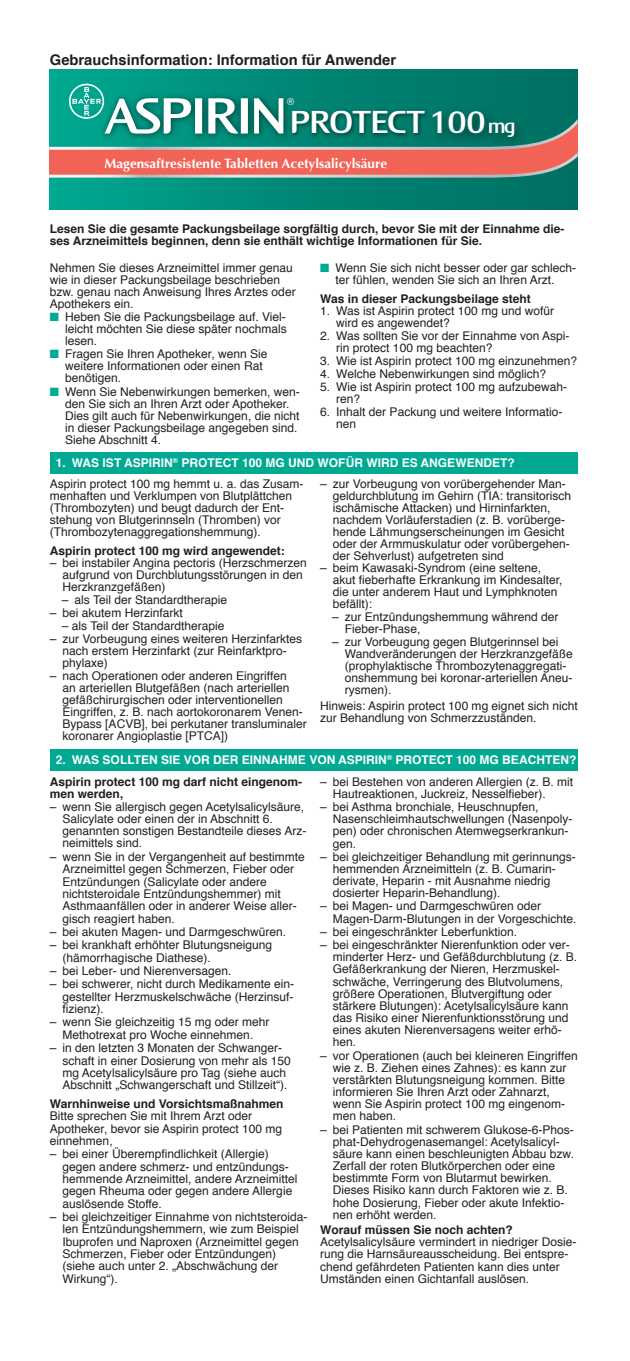
<style>
.page{position:relative;width:630px;height:1361px;background:#fff}
.page>*{position:absolute;margin:0;border:0;box-sizing:border-box;transform-origin:0 0}
.t1{font:33.15px "Aspirin Suffix";letter-spacing:-.045em;color:#fff;scale:.95 1}
.t2{font:700 14.7px "Helvetica";color:#231f20}
.t3{font:700 13.5px "Optima";color:#fff}
.t4{font:12px/12px "Helvetica";color:#231f20}
.t5{font:700 12px/12px "Helvetica";color:#231f20}
.t6{font:700 12px/20.7px "Helvetica";color:#fff}
.t7{font:9.45px "Helvetica";color:#fff}
.s1{font-size:32.25px}
.s2{font-size:20.7px}
.s3{color:#00a991}
.s4{font-weight:400;color:#231f20}
.s5{color:#231f20}
.s6{font-weight:700}
</style>
<div class="page">
<div style="left:50px;top:452px;width:527px;height:21px;background:#00a991"></div>
<div style="left:50px;top:749px;width:527px;height:21px;background:#00a991"></div>
<svg style="left:49px;top:178px;width:317px;height:32px;background:#00927e"></svg>
<img style="left:53px;top:178px;width:284px;height:10px">
<svg style="left:49px;top:69px;width:317px;height:106px;background:#578e7f"></svg>
<img style="left:366px;top:69px;width:211px;height:141px">
<p class="t2" style="left:50px;top:48px;width:347px">Gebrauchsinformation: Information für Anwender</p>
<p class="t7" style="left:287px;top:95px;width:8px">®</p>
<p class="t1" style="left:289px;top:104px;width:240px">PROTECT <span class="s1">100</span> <span class="s2">mg</span></p>
<p class="t3" style="left:104px;top:155px;width:284px">Magensaftresistente Tabletten Acetylsalicylsäure</p>
<p class="t5" style="left:50px;top:223px;width:516px">Lesen Sie die gesamte Packungsbeilage sorgfältig durch, bevor Sie mit der Einnahme die&shy;ses Arzneimittels beginnen, denn sie enthält wichtige Informationen für Sie.</p>
<p class="t4" style="left:50px;top:262px;width:247px">Nehmen Sie dieses Arzneimittel immer genau wie in dieser Packungsbeilage beschrieben bzw. genau nach Anweisung Ihres Arztes oder Apothekers ein.</p>
<p class="t4" style="left:65px;top:311px;width:223px;text-align:justify;text-indent:-15px"><span class="s3">■</span> Heben Sie die Packungsbeilage auf. Viel&shy;leicht möchten Sie diese später nochmals lesen.</p>
<p class="t4" style="left:65px;top:349px;width:204px;text-indent:-15px"><span class="s3">■</span> Fragen Sie Ihren Apotheker, wenn Sie weitere Informationen oder einen Rat benötigen.</p>
<p class="t4" style="left:65px;top:386px;width:236px;text-indent:-15px"><span class="s3">■</span> Wenn Sie Nebenwirkungen bemerken, wen&shy;den Sie sich an Ihren Arzt oder Apotheker.<br>Dies gilt auch für Nebenwirkungen, die nicht in dieser Packungsbeilage angegeben sind.<br>Siehe Abschnitt 4.</p>
<p class="t4" style="left:320px;top:263px;width:257px;text-align:center"><span class="s3">■</span> Wenn Sie sich nicht besser oder gar schlech&shy;ter fühlen, wenden Sie sich an Ihren Arzt.</p>
<p class="t5" style="left:320px;top:293px;width:212px">Was in dieser Packungsbeilage steht</p>
<p class="t4" style="left:336px;top:305px;width:219px;text-indent:-16px">1. Was ist Aspirin protect 100 mg und wofür wird es angewendet?</p>
<p class="t4" style="left:336px;top:330px;width:235px;text-indent:-16px">2. Was sollten Sie vor der Einnahme von Aspi&shy;rin protect 100 mg beachten?</p>
<p class="t4" style="left:320px;top:355px;width:258px">3. Wie ist Aspirin protect 100 mg einzunehmen?</p>
<p class="t4" style="left:320px;top:368px;width:227px">4. Welche Nebenwirkungen sind möglich?</p>
<p class="t4" style="left:336px;top:381px;width:232px;text-indent:-16px">5. Wie ist Aspirin protect 100 mg aufzubewah&shy;ren?</p>
<p class="t4" style="left:336px;top:406px;width:228px;text-indent:-16px">6. Inhalt der Packung und weitere Informatio&shy;nen</p>
<p class="t6" style="left:50px;top:453px;width:466px;text-indent:6px">1. WAS IST ASPIRIN<sup>®</sup> PROTECT 100 MG UND WOFÜR WIRD ES ANGEWENDET?<br><span class="s4">Aspirin protect 100 mg hemmt u. a. das Zusam-</span></p>
<p class="t4" style="left:50px;top:490px;width:244px">menhaften und Verklumpen von Blutplättchen (Thrombozyten) und beugt dadurch der Ent&shy;stehung von Blutgerinnseln (Thromben) vor (Thrombozytenaggregationshemmung).</p>
<p class="t5" style="left:50px;top:544px;width:236px">Aspirin protect 100 mg wird angewendet:</p>
<p class="t4" style="left:63px;top:557px;width:246px;text-indent:-13px">– bei instabiler Angina pectoris (Herzschmerzen aufgrund von Durchblutungsstörungen in den<br>Herzkranzgefäßen)</p>
<p class="t4" style="left:62px;top:594px;width:167px">– als Teil der Standardtherapie</p>
<p class="t4" style="left:50px;top:607px;width:134px">– bei akutem Herzinfarkt</p>
<p class="t4" style="left:62px;top:620px;width:164px">– als Teil der Standardtherapie</p>
<p class="t4" style="left:63px;top:633px;width:241px;text-indent:-13px">– zur Vorbeugung eines weiteren Herzinfarktes nach erstem Herzinfarkt (zur Reinfarktpro&shy;phylaxe)</p>
<p class="t4" style="left:63px;top:670px;width:246px;text-indent:-13px">– nach Operationen oder anderen Eingriffen<br>an arteriellen Blutgefäßen (nach arteriellen gefäßchirurgischen oder interventionellen Eingriffen, z. B. nach aortokoronarem Venen-Bypass [ACVB], bei perkutaner transluminaler koronarer Angioplastie [PTCA])</p>
<p class="t4" style="left:333px;top:478px;width:240px;text-indent:-13px">– zur Vorbeugung von vorübergehender Man&shy;geldurchblutung im Gehirn (TIA: transitorisch ischämische Attacken) und Hirninfarkten, nachdem Vorläuferstadien (z. B. vorüberge&shy;hende Lähmungserscheinungen im Gesicht oder der Armmuskulatur oder vorübergehen&shy;der Sehverlust) aufgetreten sind</p>
<p class="t4" style="left:333px;top:562px;width:231px;text-indent:-13px">– beim Kawasaki-Syndrom (eine seltene, akut fieberhafte Erkrankung im Kindesalter, die unter anderem Haut und Lymphknoten befällt):</p>
<p class="t4" style="left:345px;top:611px;width:215px;text-indent:-13px">– zur Entzündungshemmung während der<br>Fieber-Phase,</p>
<p class="t4" style="left:345px;top:636px;width:229px;text-indent:-13px">– zur Vorbeugung gegen Blutgerinnsel bei Wandveränderungen der Herzkranzgefäße (prophylaktische Thrombozytenaggregati&shy;onshemmung bei koronar-arteriellen Aneu&shy;rysmen).</p>
<p class="t4" style="left:320px;top:700px;width:259px">Hinweis: Aspirin protect 100 mg eignet sich nicht zur Behandlung von Schmerzzuständen.</p>
<p class="t6" style="left:50px;top:749px;width:527px;line-height:21.5px;text-indent:6px">2. WAS SOLLTEN SIE VOR DER EINNAHME VON ASPIRIN<sup>®</sup> PROTECT 100 MG BEACHTEN?<br><span class="s5">Aspirin protect 100 mg darf nicht eingenom-</span></p>
<p class="t5" style="left:50px;top:788px;width:75px">men werden,</p>
<p class="t4" style="left:63px;top:800px;width:245px;text-indent:-13px">– wenn Sie allergisch gegen Acetylsalicylsäure, Salicylate oder einen der in Abschnitt 6. genannten sonstigen Bestandteile dieses Arz&shy;neimittels sind.</p>
<p class="t4" style="left:63px;top:851px;width:244px;text-indent:-13px">– wenn Sie in der Vergangenheit auf bestimmte Arzneimittel gegen Schmerzen, Fieber oder Entzündungen (Salicylate oder andere nichtsteroidale Entzündungshemmer) mit Asthmaanfällen oder in anderer Weise aller&shy;gisch reagiert haben.</p>
<p class="t4" style="left:50px;top:926px;width:238px">– bei akuten Magen- und Darmgeschwüren.</p>
<p class="t4" style="left:63px;top:939px;width:211px;text-indent:-13px">– bei krankhaft erhöhter Blutungsneigung (hämorrhagische Diathese).</p>
<p class="t4" style="left:50px;top:965px;width:183px">– bei Leber- und Nierenversagen.</p>
<p class="t4" style="left:63px;top:978px;width:233px;text-align:justify;text-indent:-13px">– bei schwerer, nicht durch Medikamente ein&shy;gestellter Herzmuskelschwäche (Herzinsuf&shy;fizienz).</p>
<p class="t4" style="left:50px;top:1016px;width:221px;text-align:center">– wenn Sie gleichzeitig 15 mg oder mehr<br>Methotrexat pro Woche einnehmen.</p>
<p class="t4" style="left:63px;top:1042px;width:230px;text-indent:-13px">– in den letzten 3 Monaten der Schwanger&shy;schaft in einer Dosierung von mehr als 150 mg Acetylsalicylsäure pro Tag (siehe auch Abschnitt „Schwangerschaft und Stillzeit“).</p>
<p class="t4" style="left:50px;top:1098px;width:235px"><span class="s6">Warnhinweise und Vorsichtsmaßnahmen </span>Bitte sprechen Sie mit Ihrem Arzt oder Apotheker, bevor sie Aspirin protect 100 mg einnehmen,</p>
<p class="t4" style="left:63px;top:1148px;width:236px;text-indent:-13px">– bei einer Überempfindlichkeit (Allergie) gegen andere schmerz- und entzündungs&shy;hemmende Arzneimittel, andere Arzneimittel gegen Rheuma oder gegen andere Allergie auslösende Stoffe.</p>
<p class="t4" style="left:63px;top:1211px;width:246px;text-indent:-13px">– bei gleichzeitiger Einnahme von nichtsteroida&shy;len Entzündungshemmern, wie zum Beispiel Ibuprofen und Naproxen (Arzneimittel gegen Schmerzen, Fieber oder Entzündungen) (siehe auch unter 2. „Abschwächung der Wirkung“).</p>
<p class="t4" style="left:333px;top:776px;width:242px;text-indent:-13px">– bei Bestehen von anderen Allergien (z. B. mit<br>Hautreaktionen, Juckreiz, Nesselfieber).</p>
<p class="t4" style="left:333px;top:801px;width:241px;text-indent:-13px">– bei Asthma bronchiale, Heuschnupfen, Nasenschleimhautschwellungen (Nasenpoly&shy;pen) oder chronischen Atemwegserkrankun&shy;gen.</p>
<p class="t4" style="left:333px;top:851px;width:244px;text-indent:-13px">– bei gleichzeitiger Behandlung mit gerinnungs&shy;hemmenden Arzneimitteln (z. B. Cumarin&shy;derivate, Heparin - mit Ausnahme niedrig dosierter Heparin-Behandlung).</p>
<p class="t4" style="left:333px;top:900px;width:245px;text-indent:-13px">– bei Magen- und Darmgeschwüren oder<br>Magen-Darm-Blutungen in der Vorgeschichte.</p>
<p class="t4" style="left:320px;top:926px;width:198px">– bei eingeschränkter Leberfunktion.</p>
<p class="t4" style="left:333px;top:939px;width:246px;text-indent:-13px">– bei eingeschränkter Nierenfunktion oder ver&shy;minderter Herz- und Gefäßdurchblutung (z. B.<br>Gefäßerkrankung der Nieren, Herzmuskel&shy;schwäche, Verringerung des Blutvolumens, größere Operationen, Blutvergiftung oder stärkere Blutungen): Acetylsalicylsäure kann das Risiko einer Nierenfunktionsstörung und eines akuten Nierenversagens weiter erhö&shy;hen.</p>
<p class="t4" style="left:333px;top:1049px;width:246px;text-indent:-13px">– vor Operationen (auch bei kleineren Eingriffen wie z. B. Ziehen eines Zahnes): es kann zur verstärkten Blutungsneigung kommen. Bitte informieren Sie Ihren Arzt oder Zahnarzt, wenn Sie Aspirin protect 100 mg eingenom&shy;men haben.</p>
<p class="t4" style="left:333px;top:1123px;width:242px;text-indent:-13px">– bei Patienten mit schwerem Glukose-6-Phos&shy;phat-Dehydrogenasemangel: Acetylsalicyl&shy;säure kann einen beschleunigten Abbau bzw.<br>Zerfall der roten Blutkörperchen oder eine bestimmte Form von Blutarmut bewirken.<br>Dieses Risiko kann durch Faktoren wie z. B. hohe Dosierung, Fieber oder akute Infektio&shy;nen erhöht werden.</p>
<p class="t4" style="left:320px;top:1224px;width:258px"><span class="s6">Worauf müssen Sie noch achten?<br></span>Acetylsalicylsäure vermindert in niedriger Dosie&shy;rung die Harnsäureausscheidung. Bei entspre&shy;chend gefährdeten Patienten kann dies unter Umständen einen Gichtanfall auslösen.</p>
</div>
